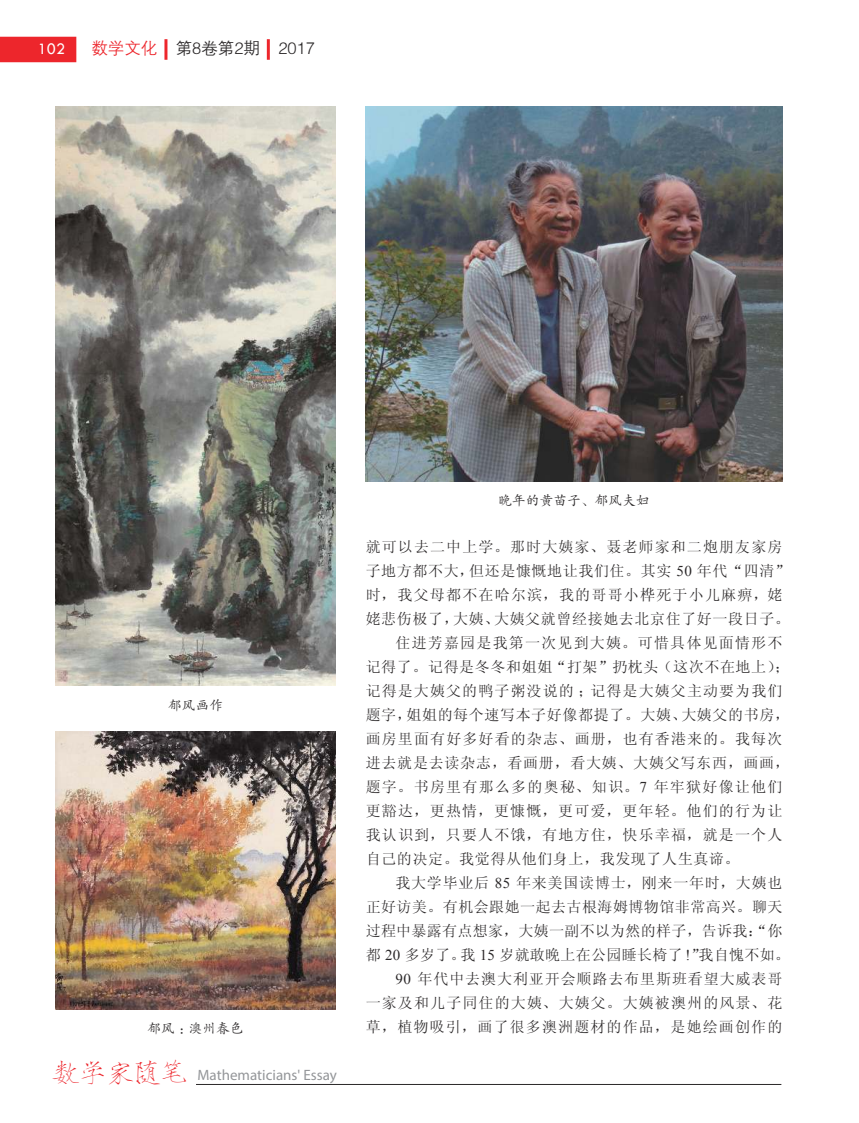
<style>
.page{position:relative;width:859px;height:1123px;background:#fff}
.page>*{position:absolute;margin:0;border:0;box-sizing:border-box;transform-origin:0 0}
.t1{font:27px "FZSJSK GBK1 0";color:#ed262c}
.t2{font:16.5px "FZZDXK GBK1 0";color:#2b2829}
.t3{font:16.5px "Tw Cen";color:#fff}
.t4{font:15px "Sim Sun";letter-spacing:.06em;color:#2b2829}
.t5{font:15px "Sim Sun";letter-spacing:.04em;color:#2b2829}
.t6{font:15px "Sim Sun";letter-spacing:.08em;color:#2b2829}
.t7{font:15px "Sim Sun";letter-spacing:.02em;color:#2b2829}
.t8{font:15px "Sim Sun";letter-spacing:.03em;color:#2b2829}
.t9{font:15px "Sim Sun";letter-spacing:.085em;color:#2b2829}
.t10{font:15px "Myriad Pro";color:#949699}
.t11{font:13.5px "FZKTK GBK1 0";letter-spacing:.02em;color:#2b2829}
.s1{color:#ed262c}
.s2{font-family:"Times New Roman"}
</style>
<div class="page">
<hr style="left:196px;top:1084px;width:585px;height:1px;background:#2b2829">
<div style="left:0;top:37px;width:76px;height:25px;background:#ed262c"></div>
<hr style="left:164px;top:39px;width:3px;height:21px;background:#ed262c">
<hr style="left:267px;top:39px;width:3px;height:21px;background:#ed262c">
<img style="left:366px;top:106px;width:416px;height:376px">
<img style="left:55px;top:106px;width:281px;height:579px">
<img style="left:55px;top:732px;width:281px;height:277px">
<p class="t3" style="left:38px;top:38px;width:29px">102</p>
<p class="t2" style="left:91px;top:40px;width:225px"><span class="s1">数学文化</span> 第8卷第2期 2017</p>
<p class="t11" style="left:168px;top:699px;width:56px">郁风画作</p>
<p class="t11" style="left:148px;top:1021px;width:98px">郁风：澳州春色</p>
<h1 class="t1" style="left:52px;top:1058px;width:136px">数学家随笔</h1>
<p class="t10" style="left:197px;top:1069px;width:141px">Mathematicians' Essay</p>
<p class="t11" style="left:498px;top:493px;width:153px">晚年的黄苗子、郁风夫妇</p>
<p class="t4" style="left:366px;top:539px;width:418px">就可以去二中上学。那时大姨家、聂老师家和二炮朋友家房</p>
<p class="t5" style="left:366px;top:563px;width:426px">子地方都不大，但还是慷慨地让我们住。其实 <span class="s2">50</span> 年代“四清”</p>
<p class="t6" style="left:366px;top:587px;width:418px">时，我父母都不在哈尔滨，我的哥哥小桦死于小儿麻痹，姥</p>
<p class="t5" style="left:366px;top:611px;width:426px">姥悲伤极了，大姨、大姨父就曾经接她去北京住了好一段日子。</p>
<p class="t6" style="left:395px;top:635px;width:389px">住进芳嘉园是我第一次见到大姨。可惜具体见面情形不</p>
<p class="t5" style="left:366px;top:659px;width:426px">记得了。记得是冬冬和姐姐“打架”扔枕头（这次不在地上）；</p>
<p class="t4" style="left:366px;top:683px;width:418px">记得是大姨父的鸭子粥没说的；记得是大姨父主动要为我们</p>
<p class="t5" style="left:366px;top:707px;width:426px">题字，姐姐的每个速写本子好像都提了。大姨、大姨父的书房，</p>
<p class="t4" style="left:366px;top:731px;width:418px">画房里面有好多好看的杂志、画册，也有香港来的。我每次</p>
<p class="t4" style="left:366px;top:755px;width:426px">进去就是去读杂志，看画册，看大姨、大姨父写东西，画画，</p>
<p class="t9" style="left:366px;top:779px;width:418px">题字。书房里有那么多的奥秘、知识。<span class="s2">7</span> 年牢狱好像让他们</p>
<p class="t6" style="left:366px;top:803px;width:418px">更豁达，更热情，更慷慨，更可爱，更年轻。他们的行为让</p>
<p class="t4" style="left:366px;top:827px;width:418px">我认识到，只要人不饿，有地方住，快乐幸福，就是一个人</p>
<p class="t5" style="left:366px;top:851px;width:375px">自己的决定。我觉得从他们身上，我发现了人生真谛。</p>
<p class="t4" style="left:395px;top:875px;width:388px">我大学毕业后 <span class="s2">85</span> 年来美国读博士，刚来一年时，大姨也</p>
<p class="t8" style="left:366px;top:899px;width:418px">正好访美。有机会跟她一起去古根海姆博物馆非常高兴。聊天</p>
<p class="t7" style="left:366px;top:923px;width:418px">过程中暴露有点想家，大姨一副不以为然的样子，告诉我：“你</p>
<p class="t7" style="left:366px;top:947px;width:426px">都 <span class="s2">20</span> 多岁了。我 <span class="s2">15</span> 岁就敢晚上在公园睡长椅了 <span class="s2">!</span>”我自愧不如。</p>
<p class="t4" style="left:395px;top:971px;width:388px"><span class="s2">90</span> 年代中去澳大利亚开会顺路去布里斯班看望大威表哥</p>
<p class="t4" style="left:366px;top:995px;width:418px">一家及和儿子同住的大姨、大姨父。大姨被澳州的风景、花</p>
<p class="t4" style="left:366px;top:1019px;width:418px">草，植物吸引，画了很多澳洲题材的作品，是她绘画创作的</p>
</div>
